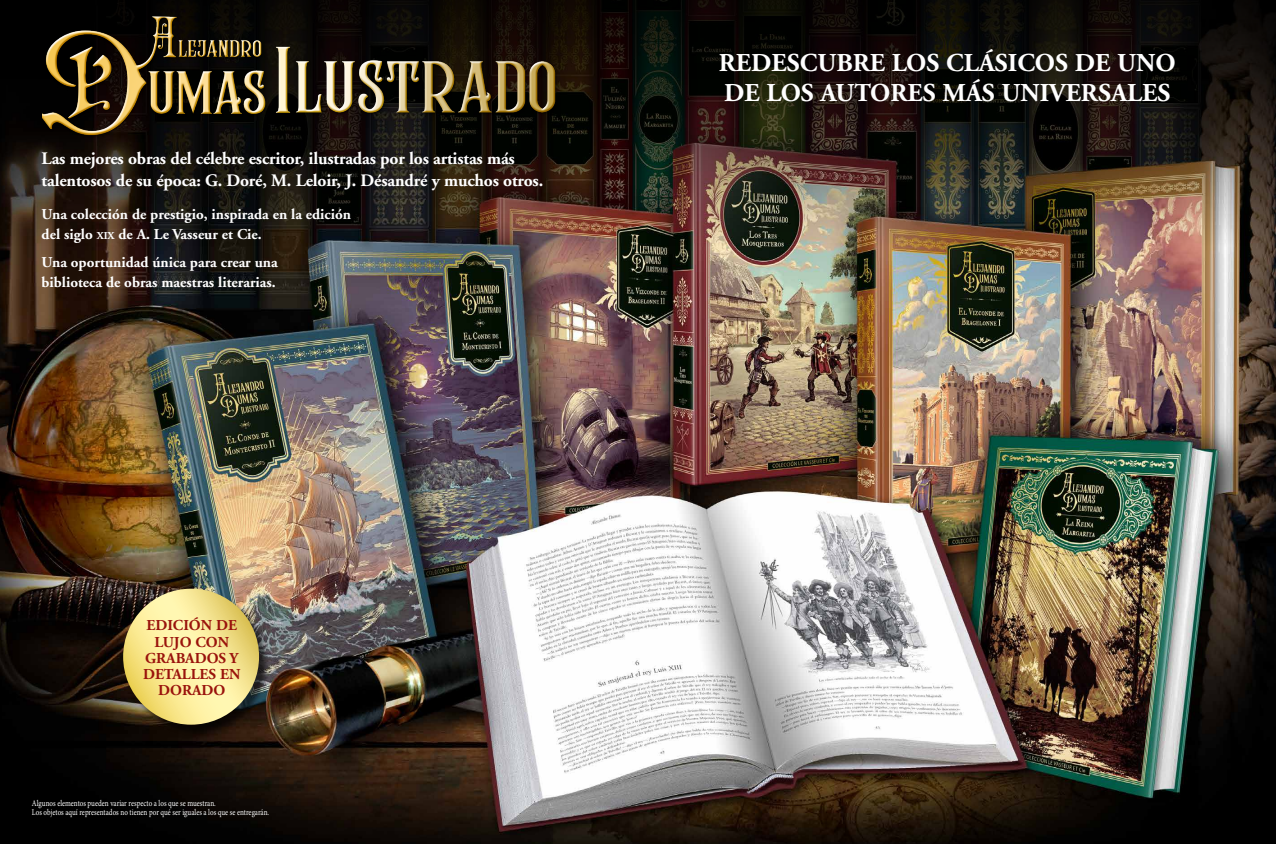
<style>
.page{position:relative;width:1276px;height:844px;background:#fff}
.page>*{position:absolute;margin:0;border:0;box-sizing:border-box;transform-origin:0 0}
.t1{font:700 25.75px/30px "Adobe Garamond";color:#fff}
.t2{font:700 17.5px/21.2px "Adobe Garamond";letter-spacing:-.01em;color:#fff}
.t3{font:700 15.12px/16.2px "Adobe Garamond";color:#9a130c;text-align:center}
.t4{font:700 15px/20px "Adobe Garamond";color:#fff}
.t5{font:8.75px/8.8px "Minion Pro";color:#fff;scale:.81 1}
.s1{font-size:10.5px}
</style>
<div class="page">
<img style="left:0;top:246px;width:1276px;height:597px">
<div style="left:124px;top:589px;width:147px;height:147px;background:#000;opacity:.57"></div>
<svg style="left:123px;top:588px;width:136px;height:136px;background:#f6e794"></svg>
<img style="left:0;top:0;width:1276px;height:246px">
<img style="left:43px;top:0;width:555px;height:157px">
<p class="t2" style="left:42px;top:148px;width:503px">Las mejores obras del célebre escritor, ilustradas por los artistas más talentosos de su época: G. Doré, M. Leloir, J. Désandré y muchos otros.</p>
<p class="t4" style="left:42px;top:205px;width:311px">Una colección de prestigio, inspirada en la edición del siglo <span class="s1">xix</span> de A. Le Vasseur et Cie.</p>
<p class="t4" style="left:42px;top:252px;width:238px">Una oportunidad única para crear una biblioteca de obras maestras literarias.</p>
<p class="t3" style="left:143px;top:617px;width:99px">EDICIÓN DE<br>LUJO CON<br>GRABADOS Y<br>DETALLES EN<br>DORADO</p>
<p class="t5" style="left:32px;top:798px;width:294px">Algunos elementos pueden variar respecto a los que se muestran.<br>Los objetos aquí representados no tienen por qué ser iguales a los que se entregarán.</p>
<h1 class="t1" style="left:719px;top:48px;width:458px">REDESCUBRE LOS CLÁSICOS DE UNO<br>DE LOS AUTORES MÁS UNIVERSALES</h1>
</div>
